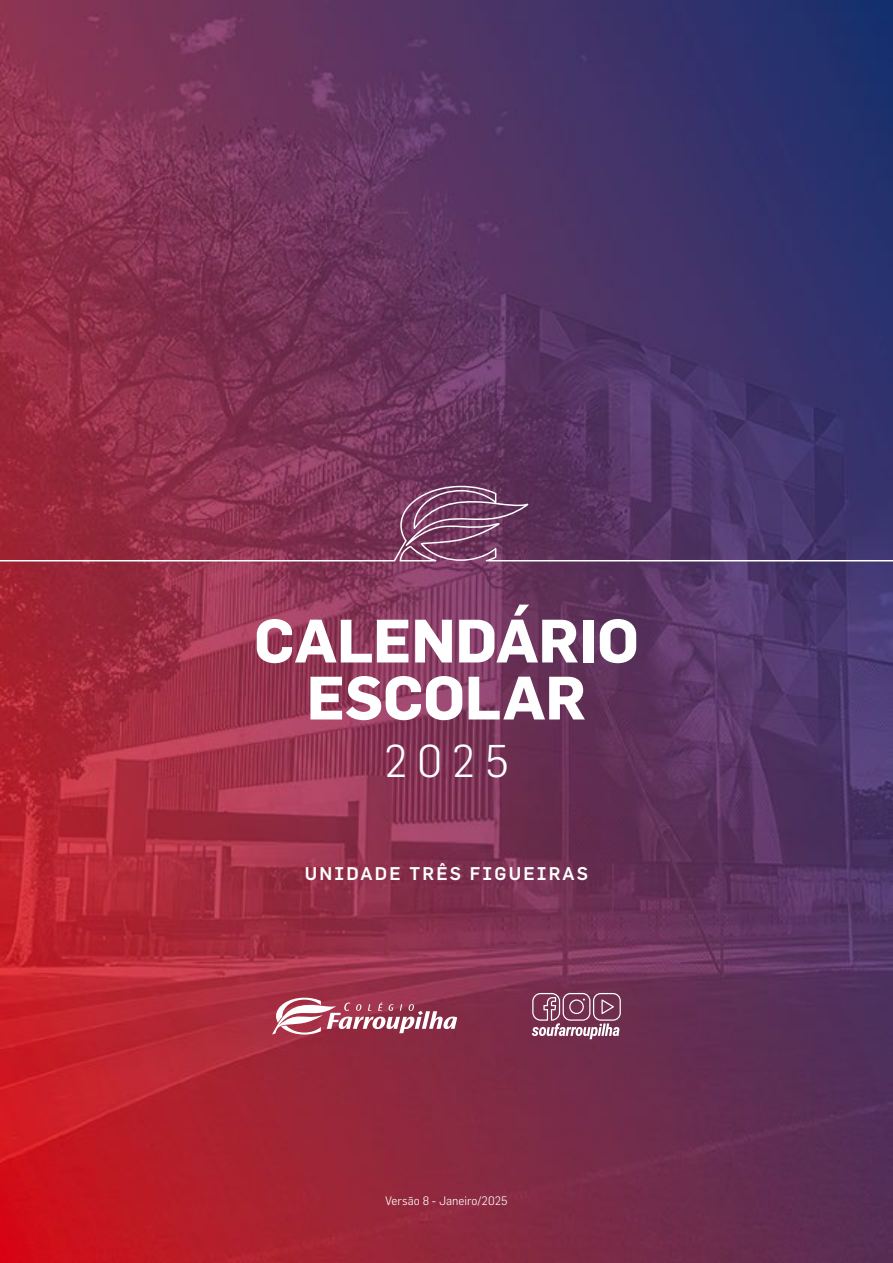
<style>
.page{position:relative;width:893px;height:1263px;background:#fff}
.page>*{position:absolute;margin:0;border:0;box-sizing:border-box;transform-origin:0 0}
.t1{font:700 60px/57px "Flama";color:#fff;text-align:center}
.t2{font:300 45px "Flama";color:#fff}
.t3{font:500 18px "Flama";letter-spacing:.12em;color:#fff}
.t4{font:300 12px "Flama";color:#fff}
</style>
<div class="page">
<img style="left:0;top:0;width:893px;height:1263px">
<svg style="left:0;top:486px;width:893px;height:75px"></svg>
<svg style="left:272px;top:998px;width:185px;height:36px"></svg>
<svg style="left:532px;top:993px;width:89px;height:46px"></svg>
<h1 class="t1" style="left:254px;top:611px;width:386px">CALENDÁRIO<br>ESCOLAR</h1>
<h2 class="t2" style="left:384px;top:734px;width:127px">2025</h2>
<p class="t3" style="left:305px;top:863px;width:285px">UNIDADE TRÊS FIGUEIRAS</p>
<p class="t4" style="left:385px;top:1193px;width:124px">Versão 8 - Janeiro/2025</p>
</div>
